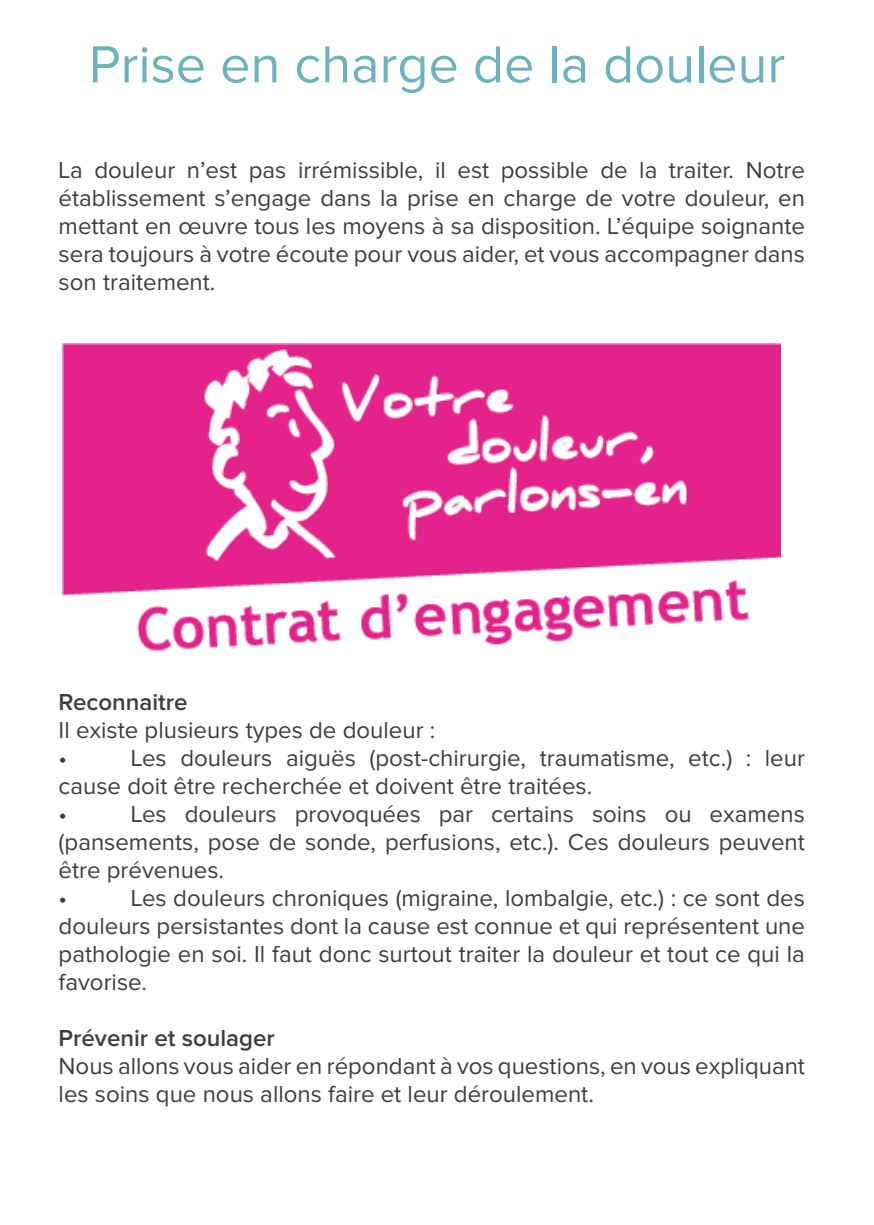
<style>
.page{position:relative;width:874px;height:1225px;background:#fff}
.page>*{position:absolute;margin:0;border:0;box-sizing:border-box;transform-origin:0 0}
.t1{font:54px "Proxima Nova";color:#6cb3bb}
.t2{font:24px/28px "Proxima Nova";color:#3e3e3f}
.t3{font:600 24px "Proxima Nova";color:#3e3e3f}
</style>
<div class="page">
<img style="left:62px;top:343px;width:718px;height:308px">
<h1 class="t1" style="left:89px;top:35px;width:697px">Prise en charge de la douleur</h1>
<p class="t2" style="left:59px;top:156px;width:747px;text-align:justify">La douleur n’est pas irrémissible, il est possible de la traiter. Notre établissement s’engage dans la prise en charge de votre douleur, en mettant en œuvre tous les moyens à sa disposition. L’équipe soignante sera toujours à votre écoute pour vous aider, et vous accompagner dans son traitement.</p>
<p class="t3" style="left:59px;top:689px;width:130px">Reconnaitre</p>
<p class="t2" style="left:59px;top:716px;width:378px">Il existe plusieurs types de douleur : •</p>
<p class="t2" style="left:59px;top:744px;width:747px;text-indent:72px">Les douleurs aiguës (post-chirurgie, traumatisme, etc.) : leur cause doit être recherchée et doivent être traitées.<br>•</p>
<p class="t2" style="left:59px;top:800px;width:747px;text-indent:72px">Les douleurs provoquées par certains soins ou examens (pansements, pose de sonde, perfusions, etc.). Ces douleurs peuvent être prévenues.<br>•</p>
<p class="t2" style="left:59px;top:884px;width:747px;text-align:justify;text-indent:72px">Les douleurs chroniques (migraine, lombalgie, etc.) : ce sont des douleurs persistantes dont la cause est connue et qui représentent une pathologie en soi. Il faut donc surtout traiter la douleur et tout ce qui la favorise.</p>
<p class="t3" style="left:59px;top:1025px;width:217px">Prévenir et soulager</p>
<p class="t2" style="left:59px;top:1052px;width:747px">Nous allons vous aider en répondant à vos questions, en vous expliquant les soins que nous allons faire et leur déroulement.</p>
</div>
